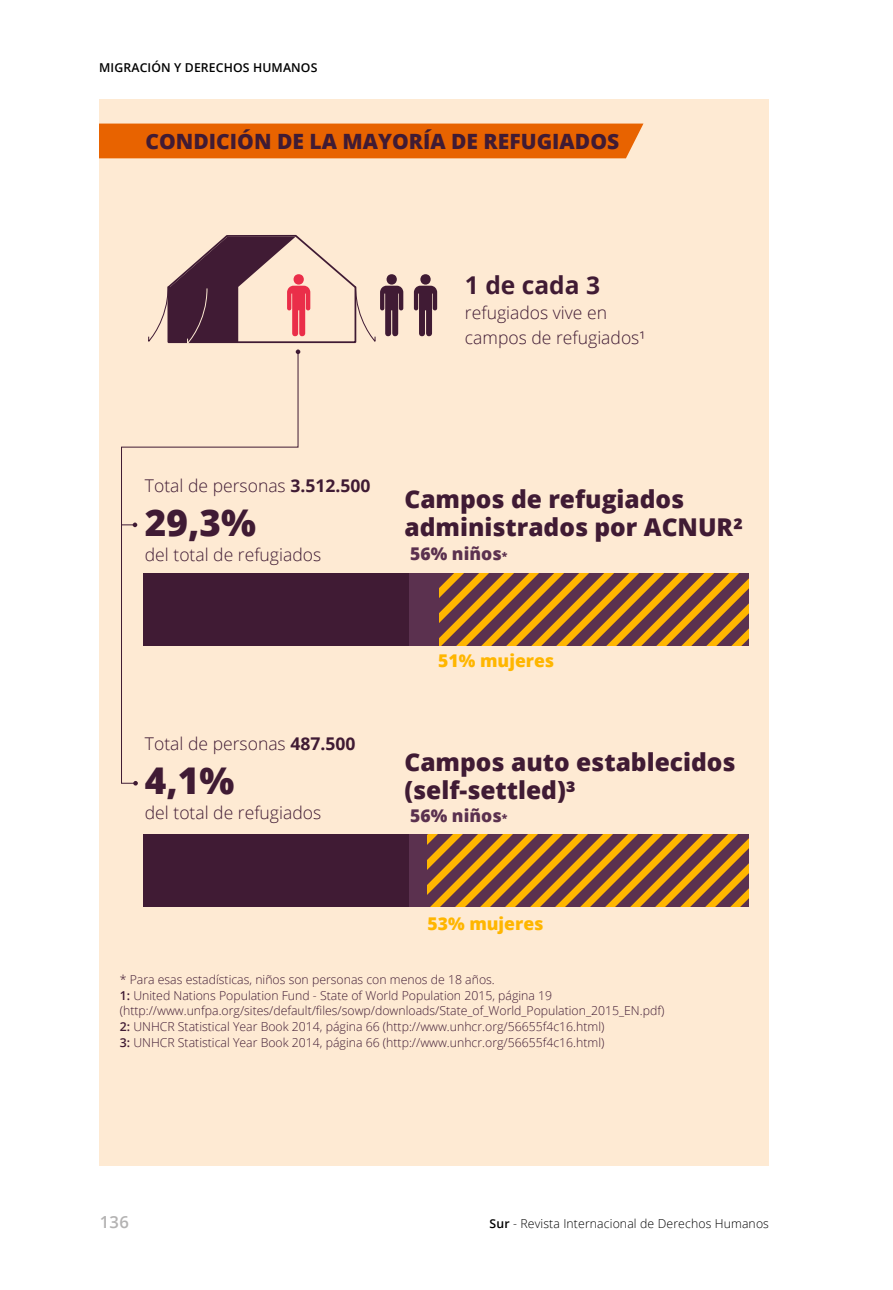
<style>
.page{position:relative;width:893px;height:1290px;background:#fff}
.page>*{position:absolute;margin:0;border:0;box-sizing:border-box;transform-origin:0 0}
.t1{font:800 36.75px "Open Sans";color:#401b34}
.t2{font:800 24.5px/28px "Open Sans";color:#401b34}
.t3{font:700 24.5px "Open Sans";color:#401b34}
.t4{font:800 21px "Open Sans";color:#401b34}
.t5{font:300 17.5px/24.5px "Open Sans";color:#401b34}
.t6{font:800 17.5px "Open Sans";color:#ffb600}
.t7{font:800 17.5px "Open Sans";color:#5b314f}
.t8{font:600 16.62px "Open Sans";color:#b3b2b2}
.t9{font:300 12.25px/15.8px "Open Sans";color:#401b34}
.t10{font:300 12.25px "Open Sans";letter-spacing:.01em;color:#000}
.t11{font:600 12.25px "Open Sans";letter-spacing:.01em;color:#000}
.s1{font-weight:700}
.s2{font-size:10.5px}
.s3{font-weight:600}
</style>
<div class="page">
<div style="left:100px;top:99px;width:669px;height:1067px;background:#feead3"></div>
<svg style="left:414px;top:274px;width:23px;height:62px"></svg>
<div style="left:143px;top:573px;width:606px;height:72px;background:#401b34"></div>
<div style="left:410px;top:573px;width:339px;height:72px;background:#5b314f"></div>
<svg style="left:440px;top:573px;width:309px;height:72px"></svg>
<div style="left:143px;top:834px;width:606px;height:73px;background:#401b34"></div>
<div style="left:410px;top:834px;width:339px;height:73px;background:#5b314f"></div>
<svg style="left:428px;top:834px;width:321px;height:73px"></svg>
<div style="left:100px;top:124px;width:543px;height:34px;background:#e86300"></div>
<svg style="left:121px;top:354px;width:178px;height:430px"></svg>
<svg style="left:148px;top:234px;width:255px;height:120px"></svg>
<svg style="left:133px;top:781px;width:5px;height:4px"></svg>
<p class="t11" style="left:99px;top:59px;width:220px">MIGRACIÓN Y DERECHOS HUMANOS</p>
<p class="t4" style="left:146px;top:125px;width:475px">CONDICIÓN DE LA MAYORÍA DE REFUGIADOS</p>
<p class="t3" style="left:465px;top:268px;width:137px">1 de cada 3</p>
<p class="t5" style="left:465px;top:300px;width:182px">refugiados vive en campos de refugiados¹</p>
<p class="t5" style="left:145px;top:473px;width:227px">Total de personas <span class="s1">3.512.500</span></p>
<p class="t1" style="left:145px;top:495px;width:113px">29,3%</p>
<p class="t5" style="left:145px;top:542px;width:178px">del total de refugiados</p>
<p class="t5" style="left:145px;top:731px;width:212px">Total de personas <span class="s1">487.500</span></p>
<p class="t1" style="left:145px;top:753px;width:91px">4,1%</p>
<p class="t5" style="left:145px;top:800px;width:178px">del total de refugiados</p>
<p class="t2" style="left:404px;top:484px;width:340px">Campos de refugiados administrados por ACNUR²</p>
<p class="t7" style="left:410px;top:540px;width:99px">56% niños<span class="s2">*</span></p>
<p class="t6" style="left:438px;top:647px;width:117px">51% mujeres</p>
<p class="t2" style="left:404px;top:746px;width:333px">Campos auto establecidos (self-settled)³</p>
<p class="t7" style="left:410px;top:803px;width:99px">56% niños<span class="s2">*</span></p>
<p class="t6" style="left:428px;top:910px;width:117px">53% mujeres</p>
<p class="t9" style="left:120px;top:971px;width:546px">* Para esas estadísticas, niños son personas con menos de 18 años.<br><span class="s3">1:</span> United Nations Population Fund - State of World Population 2015, página 19 (http://www.unfpa.org/sites/default/files/sowp/downloads/State_of_World_Population_2015_EN.pdf)<br><span class="s3">2:</span> UNHCR Statistical Year Book 2014, página 66 (http://www.unhcr.org/56655f4c16.html)<br><span class="s3">3:</span> UNHCR Statistical Year Book 2014, página 66 (http://www.unhcr.org/56655f4c16.html)</p>
<h3 class="t8" style="left:100px;top:1210px;width:31px">136</h3>
<p class="t10" style="left:490px;top:1215px;width:281px"><span class="s3">Sur</span> - Revista Internacional de Derechos Humanos</p>
</div>
